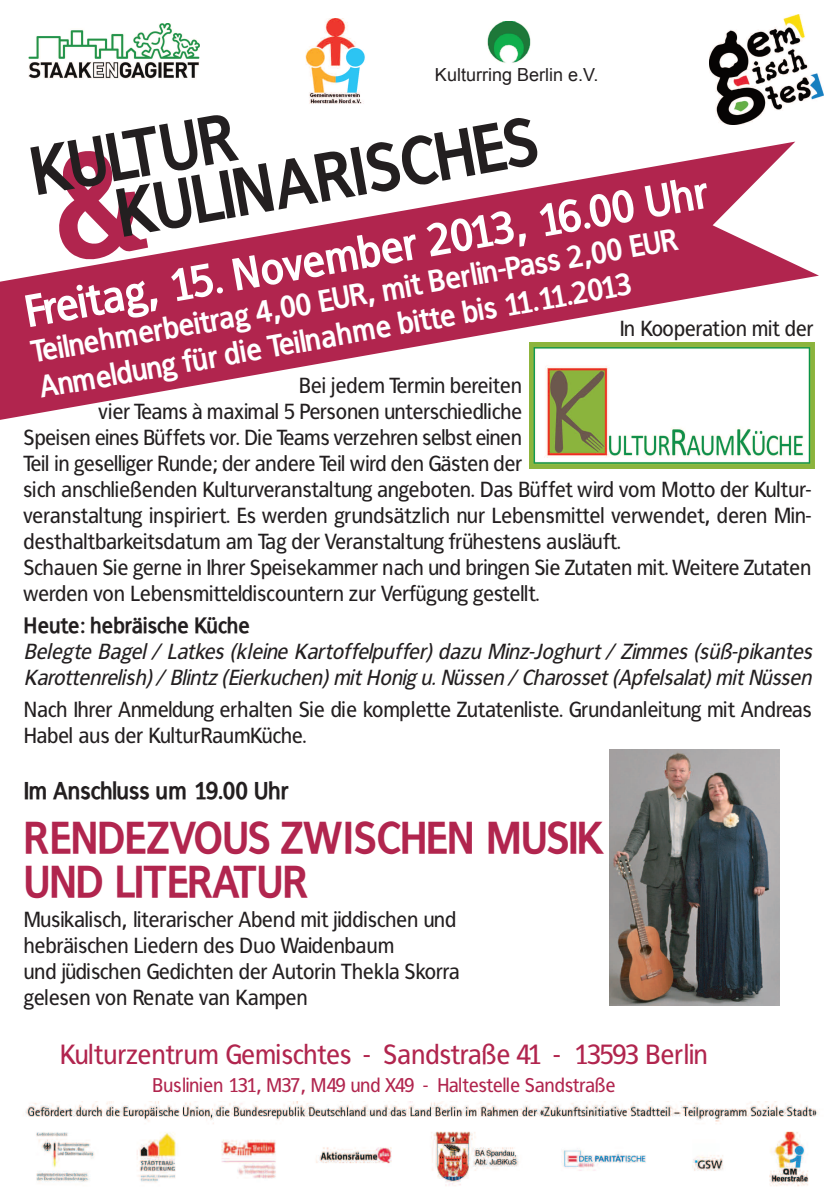
<style>
.page{position:relative;width:840px;height:1191px;background:#fff}
.page>*{position:absolute;margin:0;border:0;box-sizing:border-box;transform-origin:0 0}
.t1{font:700 66px/56px "Francophil Sans";color:#231f20}
.t2{font:700 44px/44px "Francophil Sans";letter-spacing:-.045em;color:#b1254e}
.t3{font:700 44px "Francophil Sans";color:#fff}
.t4{font:700 30px/36px "Francophil Sans";color:#fff}
.t5{font:28px "Francophil Sans";color:#b1254e}
.t6{font:700 24px "Francophil Sans";color:#231f20}
.t7{font:22px/26px "Francophil Sans";color:#231f20}
.t8{font:italic 22px/26px "Francophil Sans";color:#231f20}
.t9{font:700 22px "Francophil Sans";color:#231f20}
.t10{font:20px "Francophil Sans";color:#b1254e}
.t11{font:18px "Arial";color:#231f20}
</style>
<div class="page">
<svg style="left:0;top:142px;width:818px;height:279px;fill:#b1254e"></svg>
<img style="left:529px;top:343px;width:284px;height:125px">
<img style="left:709px;top:14px;width:113px;height:110px">
<img style="left:29px;top:23px;width:170px;height:56px">
<img style="left:305px;top:19px;width:60px;height:85px">
<img style="left:25px;top:1101px;width:793px;height:86px">
<img style="left:487px;top:22px;width:44px;height:41px">
<img style="left:609px;top:749px;width:170px;height:257px">
<svg style="left:46px;top:143px;width:102px;height:121px"></svg>
<p class="t11" style="left:435px;top:65px;width:165px">Kulturring Berlin e.V.</p>
<h1 class="t1" style="left:101px;top:130px;width:430px;text-indent:-77px;rotate:-10deg">KULTUR<br>KULINARISCHES</h1>
<h2 class="t3" style="left:21px;top:286px;width:694px;rotate:-10deg">Freitag, 15. November 2013, 16.00 Uhr</h2>
<h3 class="t4" style="left:29px;top:334px;width:656px;rotate:-10deg">Teilnehmerbeitrag 4,00 EUR, mit Berlin-Pass 2,00 EUR<br>Anmeldung für die Teilnahme bitte bis 11.11.2013</h3>
<p class="t7" style="left:619px;top:315px;width:195px">In Kooperation mit der</p>
<p class="t7" style="left:299px;top:372px;width:225px">Bei jedem Termin bereiten</p>
<p class="t7" style="left:98px;top:398px;width:425px">vier Teams à maximal 5 Personen unterschiedliche</p>
<p class="t7" style="left:24px;top:424px;width:500px">Speisen eines Büffets vor. Die Teams verzehren selbst einen</p>
<p class="t7" style="left:24px;top:450px;width:500px">Teil in geselliger Runde; der andere Teil wird den Gästen der</p>
<p class="t7" style="left:24px;top:476px;width:788px">sich anschließenden Kulturveranstaltung angeboten. Das Büffet wird vom Motto der Kultur-</p>
<p class="t7" style="left:24px;top:502px;width:788px">veranstaltung inspiriert. Es werden grundsätzlich nur Lebensmittel verwendet, deren Min-</p>
<p class="t7" style="left:23px;top:528px;width:598px">desthaltbarkeitsdatum am Tag der Veranstaltung frühestens ausläuft.</p>
<p class="t7" style="left:23px;top:554px;width:789px">Schauen Sie gerne in Ihrer Speisekammer nach und bringen Sie Zutaten mit. Weitere Zutaten</p>
<p class="t7" style="left:24px;top:580px;width:517px">werden von Lebensmitteldiscountern zur Verfügung gestellt.</p>
<p class="t9" style="left:24px;top:612px;width:228px">Heute: hebräische Küche</p>
<p class="t8" style="left:24px;top:638px;width:793px">Belegte Bagel / Latkes (kleine Kartoffelpuffer) dazu Minz-Joghurt / Zimmes (süß-pikantes<br>Karottenrelish) / Blintz (Eierkuchen) mit Honig u. Nüssen / Charosset (Apfelsalat) mit Nüssen</p>
<p class="t7" style="left:24px;top:696px;width:789px">Nach Ihrer Anmeldung erhalten Sie die komplette Zutatenliste. Grundanleitung mit Andreas<br>Habel aus der KulturRaumKüche.</p>
<p class="t6" style="left:24px;top:776px;width:267px">Im Anschluss um 19.00 Uhr</p>
<h2 class="t2" style="left:23px;top:814px;width:581px">RENDEZVOUS ZWISCHEN MUSIK<br>UND LITERATUR</h2>
<p class="t7" style="left:24px;top:906px;width:437px">Musikalisch, literarischer Abend mit jiddischen und hebräischen Liedern des Duo Waidenbaum<br>und jüdischen Gedichten der Autorin Thekla Skorra gelesen von Renate van Kampen</p>
<p class="t5" style="left:59px;top:1037px;width:649px">Kulturzentrum Gemischtes - Sandstraße 41 - 13593 Berlin</p>
<p class="t10" style="left:152px;top:1073px;width:464px">Buslinien 131, M37, M49 und X49 - Haltestelle Sandstraße</p>
</div>
